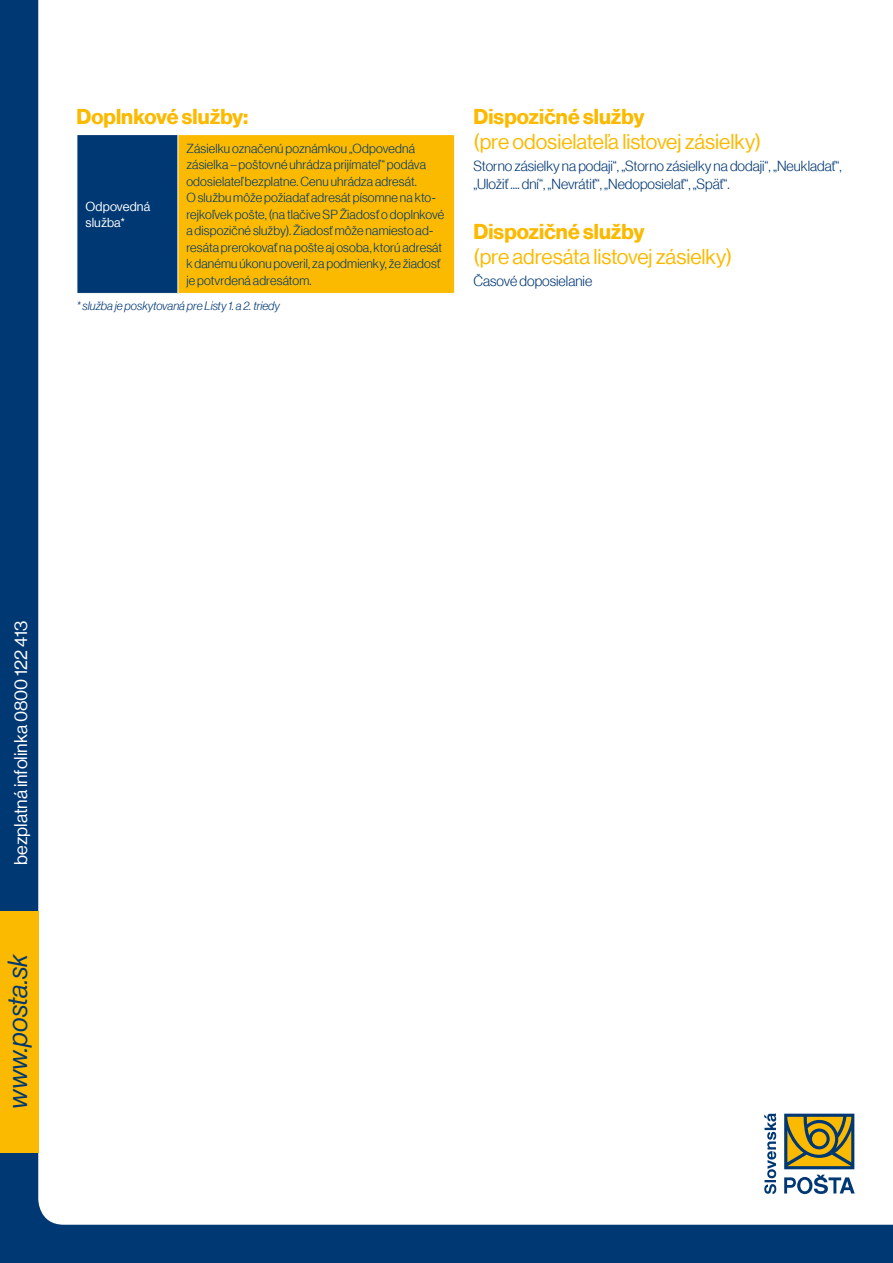
<style>
.page{position:relative;width:893px;height:1263px;background:#003873}
.page>*{position:absolute;margin:0;border:0;box-sizing:border-box;transform-origin:0 0}
.t1{font:27px "N Haas Grotesk DS Pro 56 It";color:#003873}
.t2{font:21px "N Haas Grotesk DS Pro 55 Rg";letter-spacing:-.005em;color:#fbba00}
.t3{font:21px "N Haas Grotesk DS Pro 75 Bd";letter-spacing:.005em;color:#fbba00}
.t4{font:18px "N Haas Grotesk DS Pro 55 Rg";color:#fff}
.t5{font:14.25px/18px "N Haas Grotesk DS Pro 45 Lt";color:#003873}
.t6{font:12.75px/16.5px "N Haas Grotesk DS Pro 45 Lt";letter-spacing:.015em;color:#003873}
.t7{font:12.75px/16.5px "N Haas Grotesk DS Pro 55 Rg";letter-spacing:.01em;color:#fff}
.t8{font:12px "N Haas Grotesk DS Pro 46 Lt It";color:#003873}
</style>
<div class="page">
<div style="left:38px;top:0;width:855px;height:1225px;background:#fff"></div>
<svg style="left:764px;top:1113px;width:91px;height:81px"></svg>
<div style="left:0;top:911px;width:38px;height:241px;background:#fbba00"></div>
<div style="left:77px;top:135px;width:101px;height:158px;background:#003873"></div>
<div style="left:178px;top:135px;width:277px;height:158px;background:#fbba00"></div>
<hr style="left:77px;top:134px;width:101px;height:1px;background:#fff">
<hr style="left:77px;top:135px;width:1px;height:158px;background:#fff">
<hr style="left:178px;top:134px;width:277px;height:1px;background:#fff">
<hr style="left:177px;top:135px;width:1px;height:158px;background:#fff">
<hr style="left:454px;top:135px;width:1px;height:158px;background:#fff">
<hr style="left:77px;top:293px;width:101px;height:1px;background:#fff">
<hr style="left:178px;top:293px;width:277px;height:1px;background:#fff">
<h2 class="t3" style="left:77px;top:104px;width:173px">Doplnkové služby:</h2>
<p class="t6" style="left:186px;top:140px;width:259px">Zásielku označenú poznámkou „Odpovedná zásielka – poštovné uhrádza prijímateľ“ podáva odosielateľ bezplatne.Cenu uhrádza adresát.<br>O službumôže požiadať adresát písomne na kto&shy;rejkoľvek pošte, (na tlačive SP Žiadosť o doplnkové a dispozičné služby). Žiadosťmôže namiesto ad&shy;resáta prerokovať na pošte aj osoba, ktorú adresát k danému úkonu poveril, za podmienky, že žiadosť je potvrdená adresátom.</p>
<p class="t8" style="left:77px;top:299px;width:205px">* služba je poskytovaná pre Listy 1. a 2. triedy</p>
<p class="t7" style="left:85px;top:198px;width:66px">Odpovedná služba*</p>
<h2 class="t3" style="left:473px;top:104px;width:173px">Dispozičné služby</h2>
<h2 class="t2" style="left:473px;top:130px;width:289px">(pre odosielateľa listovej zásielky)</h2>
<p class="t5" style="left:473px;top:157px;width:370px">Storno zásielky na podaji“, „Storno zásielky na dodaji“, „Neukladať“, „Uložiť .... dní“, „Nevrátiť“, „Nedoposielať“, „Späť“.</p>
<h2 class="t3" style="left:473px;top:219px;width:173px">Dispozičné služby</h2>
<h2 class="t2" style="left:473px;top:245px;width:260px">(pre adresáta listovej zásielky)</h2>
<p class="t5" style="left:473px;top:272px;width:120px">Časové doposielanie</p>
<h3 class="t4" style="left:11px;top:864px;width:245px;rotate:-90deg">bezplatná infolinka 0800 122 413</h3>
<h1 class="t1" style="left:2px;top:1109px;width:157px;rotate:-90deg">www.posta.sk</h1>
</div>
